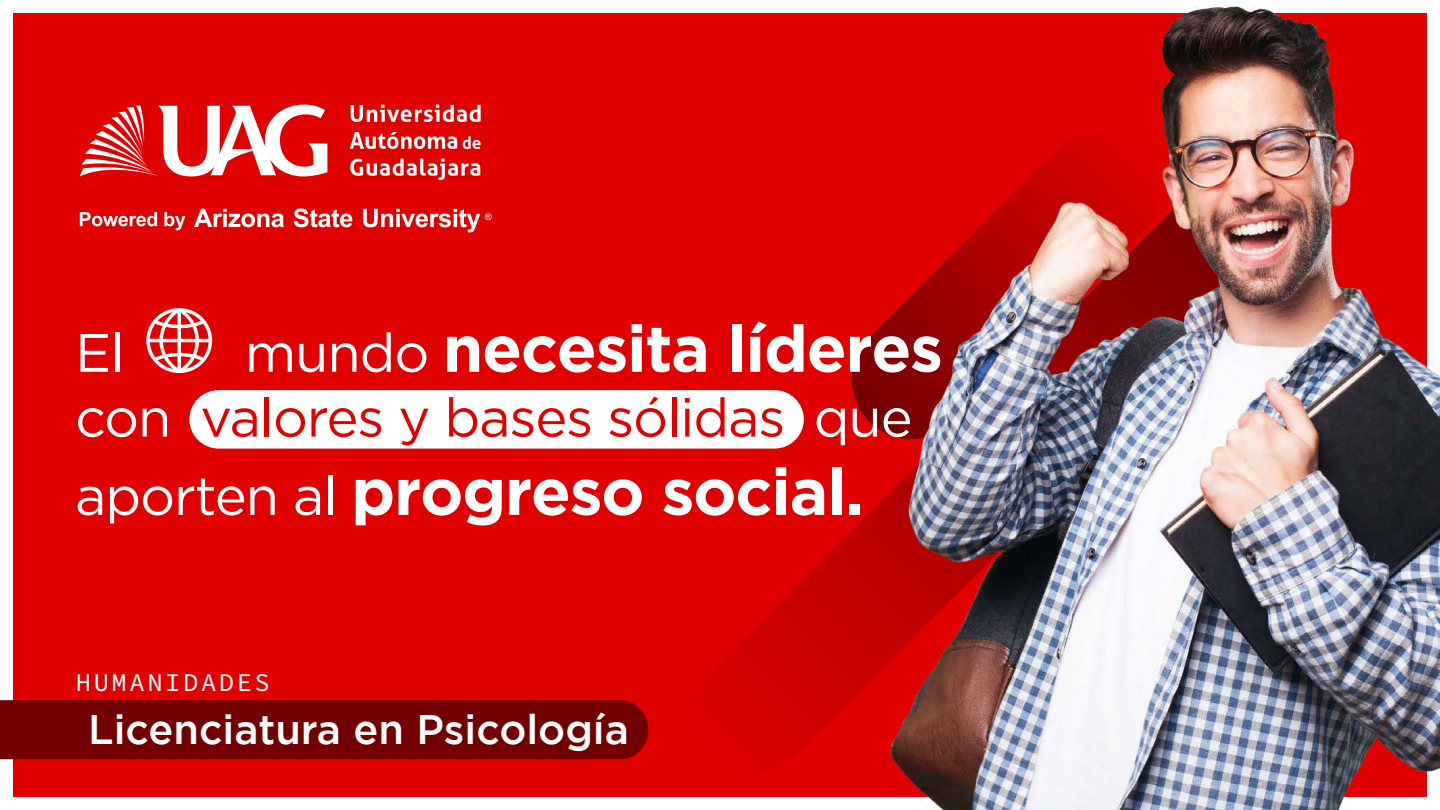
<style>
.page{position:relative;width:1440px;height:810px;background:#fff}
.page>*{position:absolute;margin:0;border:0;box-sizing:border-box;transform-origin:0 0}
.t1{font:700 65.25px "Gotham";letter-spacing:-.02em;color:#fff}
.t2{font:54px "Gotham";letter-spacing:-.02em;color:#e00000}
.t3{font:54px "Gotham";color:#fff}
.t4{font:500 41.25px "Gotham";color:#fff}
.t5{font:25.5px "Source Code Variable";letter-spacing:.1em;color:#fff}
.s1{font-weight:400;font-size:54px}
.s2{color:#fff}
</style>
<div class="page">
<div style="left:13px;top:13px;width:1414px;height:784px;background:#e00000"></div>
<svg style="left:718px;top:390px;width:100px;height:359px"></svg>
<img style="left:818px;top:4px;width:622px;height:806px">
<svg style="left:146px;top:308px;width:66px;height:65px"></svg>
<div style="left:189px;top:390px;width:615px;height:59px;background:#fff;border-radius:29px"></div>
<div style="left:0;top:700px;width:648px;height:59px;background:#730000"></div>
<svg style="left:351px;top:105px;width:130px;height:17px"></svg>
<svg style="left:350px;top:158px;width:130px;height:22px"></svg>
<svg style="left:350px;top:132px;width:107px;height:17px"></svg>
<svg style="left:463px;top:136px;width:18px;height:13px"></svg>
<svg style="left:80px;top:212px;width:77px;height:14px"></svg>
<svg style="left:164px;top:212px;width:21px;height:18px"></svg>
<svg style="left:194px;top:209px;width:90px;height:18px"></svg>
<svg style="left:294px;top:208px;width:58px;height:19px"></svg>
<svg style="left:80px;top:105px;width:247px;height:72px"></svg>
<svg style="left:363px;top:209px;width:129px;height:23px"></svg>
<p class="t3" style="left:75px;top:323px;width:51px">El</p>
<p class="t1" style="left:245px;top:311px;width:700px"><span class="s1">mundo</span> necesita líderes</p>
<p class="t2" style="left:75px;top:388px;width:839px"><span class="s2">con</span> valores y bases sólidas <span class="s2">que</span></p>
<p class="t1" style="left:75px;top:454px;width:790px"><span class="s1">aporten al</span> progreso social.</p>
<p class="t5" style="left:76px;top:664px;width:196px">HUMANIDADES</p>
<p class="t4" style="left:88px;top:706px;width:542px">Licenciatura en Psicología</p>
</div>
